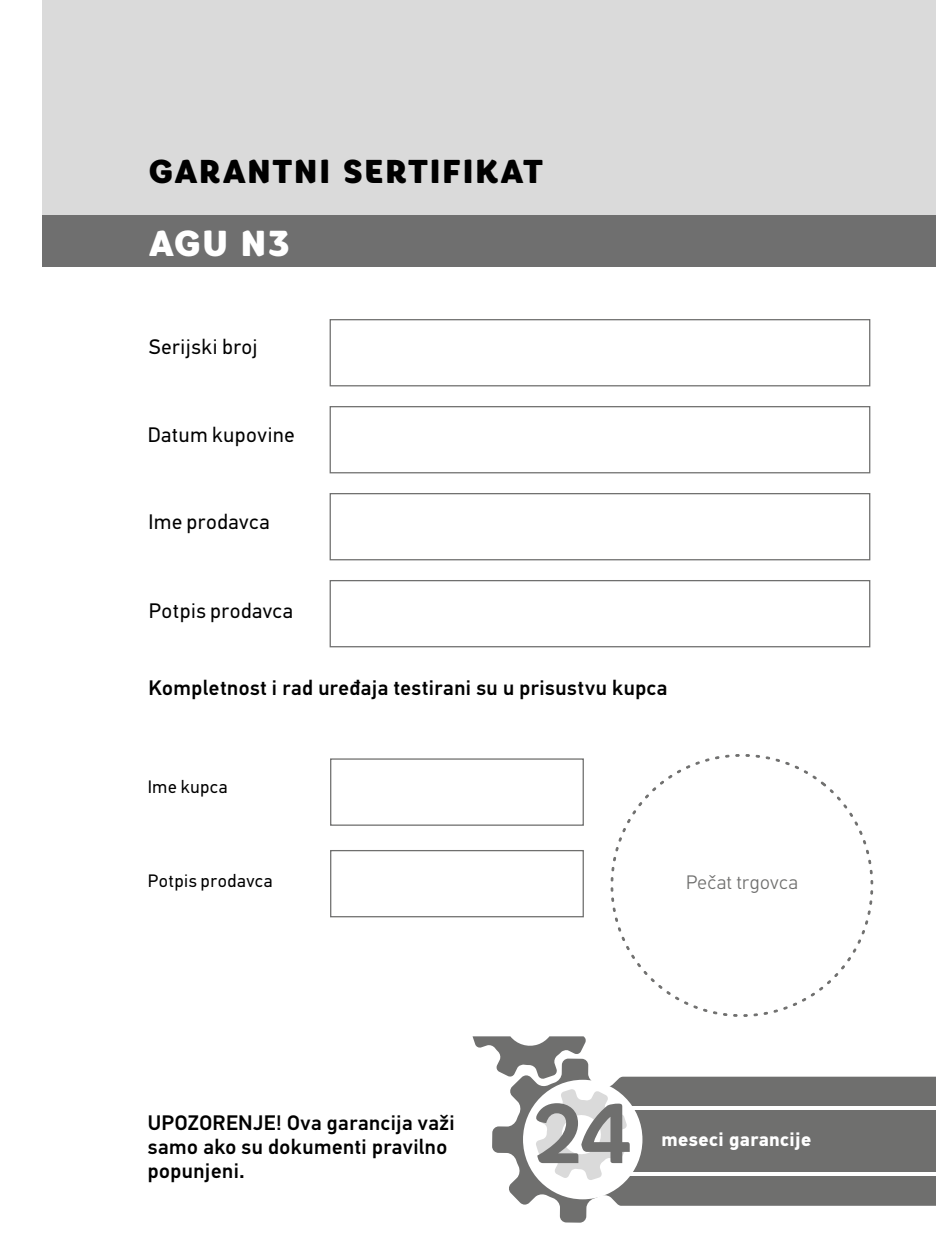
<style>
.page{position:relative;width:936px;height:1259px;background:#fff}
.page>*{position:absolute;margin:0;border:0;box-sizing:border-box;transform-origin:0 0}
.t1{font:700 84px "Core Rhino";color:#6f6f6e}
.t2{font:900 36px "Core Rhino";color:#fff}
.t3{font:900 33px "Core Rhino";letter-spacing:.04em;color:#000}
.t4{font:500 21px/24px "PF Din Text Pro";letter-spacing:.02em;color:#000}
.t5{font:21px "PF Din Text Pro";letter-spacing:.03em;color:#000}
.t6{font:700 19.5px "PF Din Text Pro";letter-spacing:.015em;color:#fff}
.t7{font:300 19.5px "PF Din Text Pro";letter-spacing:.025em;color:#6f6f6e}
.t8{font:18px "PF Din Text Pro";letter-spacing:.035em;color:#000}
</style>
<div class="page">
<div style="left:43px;top:0;width:892px;height:234px;background:#dadada"></div>
<div style="left:43px;top:216px;width:892px;height:51px;background:#6f6f6f"></div>
<svg style="left:329px;top:319px;width:541px;height:599px"></svg>
<svg style="left:610px;top:752px;width:263px;height:265px"></svg>
<svg style="left:492px;top:1060px;width:443px;height:162px;fill:#6f6f6e"></svg>
<svg style="left:472px;top:1036px;width:114px;height:43px"></svg>
<hr style="left:607px;top:1106px;width:328px;height:3px;background:#fff">
<hr style="left:607px;top:1172px;width:328px;height:3px;background:#fff">
<div style="left:523px;top:1079px;width:119px;height:120px;background:#fff;border-radius:50%"></div>
<svg style="left:535px;top:1088px;width:92px;height:92px"></svg>
<h3 class="t3" style="left:148px;top:150px;width:396px">GARANTNI SERTIFIKAT</h3>
<h2 class="t2" style="left:148px;top:220px;width:144px">AGU N3</h2>
<p class="t5" style="left:149px;top:334px;width:110px">Serijski broj</p>
<p class="t5" style="left:148px;top:422px;width:148px">Datum kupovine</p>
<p class="t5" style="left:149px;top:509px;width:122px">Ime prodavca</p>
<p class="t5" style="left:149px;top:598px;width:146px">Potpis prodavca</p>
<p class="t4" style="left:148px;top:675px;width:520px">Kompletnost i rad uređaja testirani su u prisustvu kupca</p>
<p class="t8" style="left:148px;top:776px;width:81px">Ime kupca</p>
<p class="t8" style="left:148px;top:870px;width:126px">Potpis prodavca</p>
<p class="t7" style="left:686px;top:871px;width:113px">Pečat trgovca</p>
<p class="t4" style="left:148px;top:1110px;width:308px">UPOZORENJE! Ova garancija važi samo ako su dokumenti pravilno popunjeni.</p>
<h1 class="t1" style="left:529px;top:1079px;width:105px">24</h1>
<p class="t6" style="left:661px;top:1127px;width:151px">meseci garancije</p>
</div>
